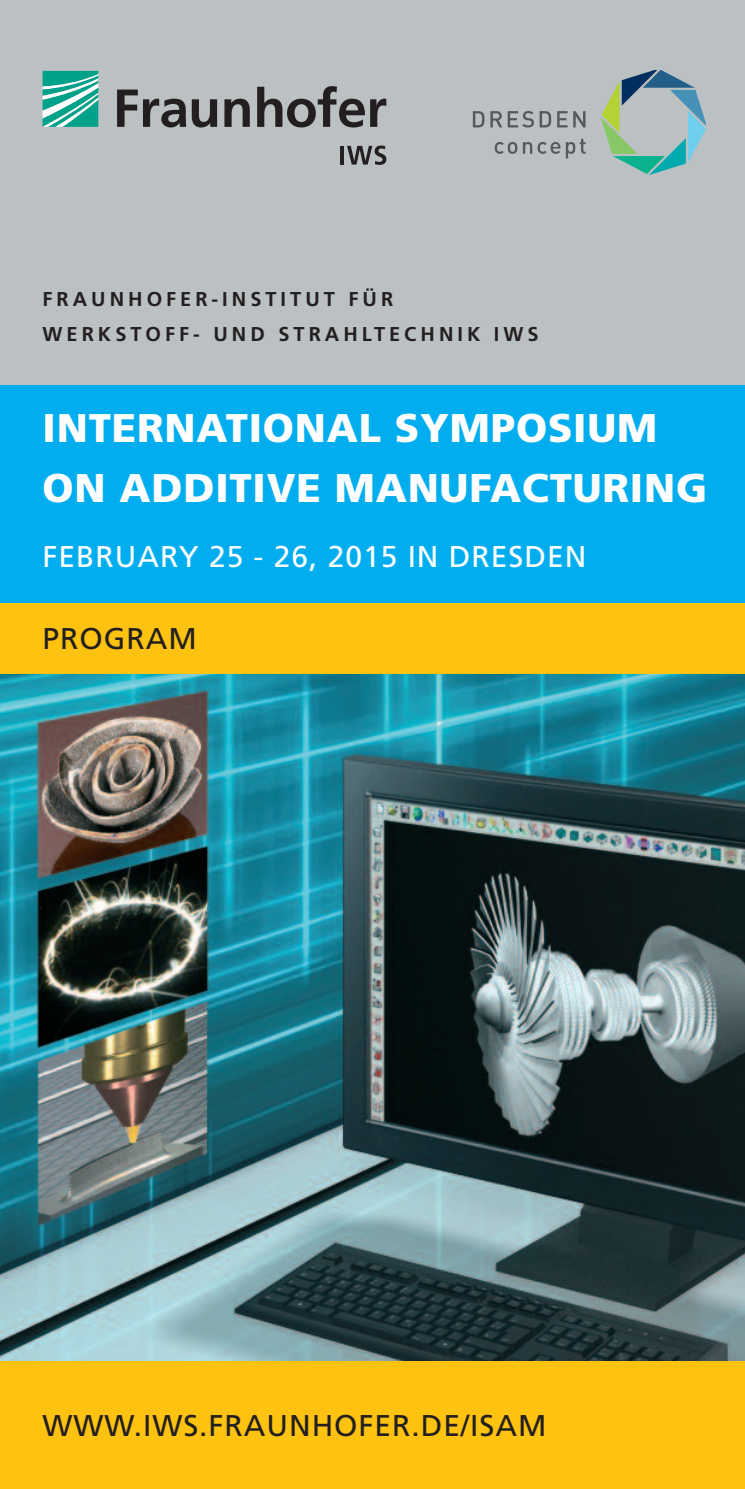
<style>
.page{position:relative;width:745px;height:1489px;background:#fff}
.page>*{position:absolute;margin:0;border:0;box-sizing:border-box;transform-origin:0 0}
.t1{font:900 40px/60px "Frutiger LT Com";letter-spacing:.02em;color:#fff}
.t2{font:30px "Frutiger LT Com";letter-spacing:.03em;color:#231f20}
.t3{font:30px "Frutiger LT Com";letter-spacing:.03em;color:#fff}
.t4{font:700 20px/35px "Frutiger LT Com";letter-spacing:.2em;color:#231f20}
</style>
<div class="page">
<img style="left:0;top:673px;width:744px;height:688px">
<div style="left:0;top:0;width:744px;height:385px;background:#bbc0c3"></div>
<svg style="left:43px;top:71px;width:55px;height:56px;background:#4bbcab"></svg>
<svg style="left:117px;top:86px;width:269px;height:41px"></svg>
<hr style="left:340px;top:146px;width:4px;height:18px;background:#231f20">
<svg style="left:347px;top:145px;width:39px;height:20px"></svg>
<svg style="left:472px;top:111px;width:12px;height:16px"></svg>
<svg style="left:490px;top:111px;width:43px;height:17px"></svg>
<svg style="left:539px;top:111px;width:28px;height:16px"></svg>
<svg style="left:573px;top:111px;width:12px;height:16px"></svg>
<svg style="left:494px;top:139px;width:91px;height:19px"></svg>
<svg style="left:600px;top:71px;width:105px;height:104px"></svg>
<div style="left:0;top:385px;width:744px;height:224px;background:#00aeef"></div>
<div style="left:0;top:602px;width:744px;height:71px;background:#fec210"></div>
<div style="left:0;top:1361px;width:744px;height:127px;background:#fec210"></div>
<p class="t4" style="left:43px;top:281px;width:497px">FRAUNHOFER-INSTITUT FÜR<br>WERKSTOFF- UND STRAHLTECHNIK IWS</p>
<h1 class="t1" style="left:43px;top:398px;width:665px">INTERNATIONAL SYMPOSIUM<br>ON ADDITIVE MANUFACTURING</h1>
<h2 class="t3" style="left:43px;top:538px;width:545px">FEBRUARY 25 - 26, 2015 IN DRESDEN</h2>
<h2 class="t2" style="left:43px;top:621px;width:155px">PROGRAM</h2>
<h2 class="t2" style="left:43px;top:1407px;width:505px">WWW.IWS.FRAUNHOFER.DE/ISAM</h2>
</div>
